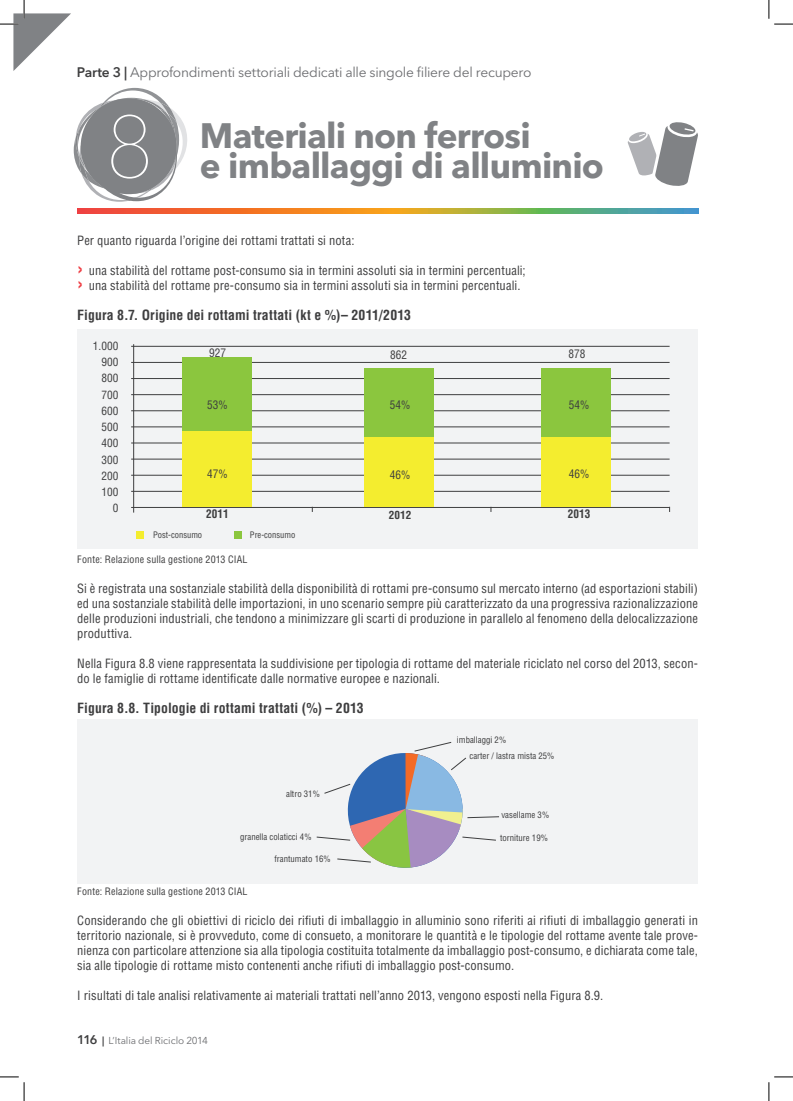
<style>
.page{position:relative;width:793px;height:1101px;background:#fff}
.page>*{position:absolute;margin:0;border:0;box-sizing:border-box;transform-origin:0 0}
.t1{font:200 87.5px "Avenir Next LT Pro";color:#fff}
.t2{font:700 35px/30px "Avenir Next LT Pro";letter-spacing:-.02em;color:#808285}
.t3{font:700 condensed 13.75px "Helvetica LT";letter-spacing:.01em;color:#3e3e3f}
.t4{font:13.75px "Avenir Next LT Pro";letter-spacing:-.02em;color:#6c6d70}
.t5{font:condensed 12.5px/15px "Helvetica LT";letter-spacing:.01em;color:#3e3e3f}
.t6{font:condensed 11.62px "Helvetica LT";color:#3e3e3f}
.t7{font:700 condensed 11.62px "Helvetica LT";color:#3e3e3f}
.t8{font:condensed 11.25px/16.2px "Helvetica LT";color:#3e3e3f;text-align:right}
.t9{font:700 condensed 11px "Helvetica LT";color:#3e3e3f}
.t10{font:condensed 10px "Helvetica LT";letter-spacing:.02em;color:#3e3e3f}
.t11{font:10px "Avenir Next LT Pro";letter-spacing:-.005em;color:#6c6d70}
.t12{font:condensed 8.75px/15.9px "Helvetica LT";color:#3e3e3f}
.s1{font-weight:600;color:#3e3e3f}
.s2{font-weight:700;font-stretch:normal;font-size:18.75px;color:#ee3d43}
.s3{font-weight:600;font-size:12.5px;color:#3e3e3f}
</style>
<div class="page">
<svg style="left:77px;top:208px;width:620px;height:5px;background:#bb8d48"></svg>
<div style="left:77px;top:719px;width:620px;height:165px;background:#f2f3f4"></div>
<svg style="left:316px;top:742px;width:183px;height:126px"></svg>
<div style="left:77px;top:330px;width:620px;height:219px;background:#f2f3f4"></div>
<hr style="left:131px;top:475px;width:538px;height:1px;background:#3e3e3f">
<hr style="left:131px;top:459px;width:538px;height:1px;background:#3e3e3f">
<hr style="left:131px;top:394px;width:538px;height:1px;background:#3e3e3f">
<hr style="left:131px;top:410px;width:538px;height:1px;background:#3e3e3f">
<hr style="left:131px;top:442px;width:538px;height:1px;background:#3e3e3f">
<hr style="left:131px;top:491px;width:538px;height:1px;background:#3e3e3f">
<hr style="left:131px;top:378px;width:538px;height:1px;background:#3e3e3f">
<hr style="left:131px;top:362px;width:538px;height:1px;background:#3e3e3f">
<hr style="left:131px;top:346px;width:538px;height:1px;background:#3e3e3f">
<hr style="left:131px;top:426px;width:538px;height:1px;background:#3e3e3f">
<hr style="left:131px;top:507px;width:538px;height:1px;background:#3e3e3f">
<div style="left:182px;top:357px;width:69px;height:107px;background:#8bc63e"></div>
<div style="left:364px;top:368px;width:70px;height:70px;background:#8bc63e"></div>
<div style="left:182px;top:431px;width:69px;height:76px;background:#f4ed2f"></div>
<div style="left:364px;top:437px;width:70px;height:70px;background:#f4ed2f"></div>
<div style="left:541px;top:368px;width:69px;height:70px;background:#8bc63e"></div>
<div style="left:541px;top:437px;width:69px;height:70px;background:#f4ed2f"></div>
<hr style="left:133px;top:344px;width:1px;height:168px;background:#3e3e3f">
<div style="left:136px;top:531px;width:8px;height:7px;background:#f4ed2f"></div>
<div style="left:234px;top:531px;width:8px;height:7px;background:#8bc63e"></div>
<svg style="left:74px;top:88px;width:113px;height:114px"></svg>
<svg style="left:627px;top:122px;width:70px;height:64px"></svg>
<svg style="left:0;top:0;width:71px;height:71px"></svg>
<svg style="left:0;top:1076px;width:25px;height:24px"></svg>
<svg style="left:768px;top:0;width:24px;height:25px"></svg>
<svg style="left:768px;top:1076px;width:24px;height:24px"></svg>
<p class="t4" style="left:77px;top:64px;width:456px"><span class="s1">Parte 3 |</span> Approfondimenti settoriali dedicati alle singole filiere del recupero</p>
<h1 class="t1" style="left:105px;top:95px;width:50px">8</h1>
<h2 class="t2" style="left:200px;top:120px;width:405px">Materiali non ferrosi<br>e imballaggi di alluminio</h2>
<p class="t5" style="left:77px;top:233px;width:279px">Per quanto riguarda l’origine dei rottami trattati si nota:</p>
<p class="t5" style="left:77px;top:263px;width:449px"><span class="s2">›</span> una stabilità del rottame post-consumo sia in termini assoluti sia in termini percentuali; <span class="s2">›</span> una stabilità del rottame pre-consumo sia in termini assoluti sia in termini percentuali.</p>
<p class="t3" style="left:77px;top:306px;width:335px">Figura 8.7. Origine dei rottami trattati (kt e %)– 2011/2013</p>
<p class="t8" style="left:93px;top:338px;width:27px">1.000<br>900<br>800<br>700<br>600<br>500<br>400<br>300<br>200<br>100<br>0</p>
<p class="t6" style="left:209px;top:345px;width:18px">927</p>
<p class="t6" style="left:390px;top:348px;width:18px">862</p>
<p class="t6" style="left:568px;top:347px;width:18px">878</p>
<p class="t6" style="left:207px;top:397px;width:22px">53%</p>
<p class="t6" style="left:390px;top:398px;width:22px">54%</p>
<p class="t6" style="left:568px;top:397px;width:22px">54%</p>
<p class="t6" style="left:207px;top:467px;width:22px">47%</p>
<p class="t6" style="left:390px;top:467px;width:22px">46%</p>
<p class="t6" style="left:568px;top:467px;width:22px">46%</p>
<p class="t7" style="left:206px;top:507px;width:24px">2011</p>
<p class="t9" style="left:389px;top:508px;width:24px">2012</p>
<p class="t7" style="left:567px;top:507px;width:24px">2013</p>
<p class="t12" style="left:153px;top:527px;width:51px">Post-consumo</p>
<p class="t12" style="left:250px;top:527px;width:47px">Pre-consumo</p>
<p class="t10" style="left:77px;top:552px;width:172px">Fonte: Relazione sulla gestione 2013 CIAL</p>
<p class="t5" style="left:77px;top:580px;width:622px;text-align:justify">Si è registrata una sostanziale stabilità della disponibilità di rottami pre-consumo sul mercato interno (ad esportazioni stabili) ed una sostanziale stabilità delle importazioni, in uno scenario sempre più caratterizzato da una progressiva razionalizzazione delle produzioni industriali, che tendono a minimizzare gli scarti di produzione in parallelo al fenomeno della delocalizzazione produttiva.</p>
<p class="t5" style="left:77px;top:655px;width:622px">Nella Figura 8.8 viene rappresentata la suddivisione per tipologia di rottame del materiale riciclato nel corso del 2013, secon&shy;do le famiglie di rottame identificate dalle normative europee e nazionali.</p>
<p class="t3" style="left:77px;top:699px;width:288px">Figura 8.8. Tipologie di rottami trattati (%) – 2013</p>
<p class="t12" style="left:286px;top:785px;width:35px">altro 31%</p>
<p class="t12" style="left:469px;top:732px;width:87px;text-indent:-13px">imballaggi 2%<br>carter / lastra mista 25%</p>
<p class="t12" style="left:501px;top:807px;width:49px">vasellame 3%</p>
<p class="t12" style="left:240px;top:829px;width:73px">granella colaticci 4%</p>
<p class="t12" style="left:500px;top:830px;width:49px">torniture 19%</p>
<p class="t12" style="left:274px;top:851px;width:58px">frantumato 16%</p>
<p class="t10" style="left:77px;top:885px;width:172px">Fonte: Relazione sulla gestione 2013 CIAL</p>
<p class="t5" style="left:77px;top:913px;width:622px;text-align:justify">Considerando che gli obiettivi di riciclo dei rifiuti di imballaggio in alluminio sono riferiti ai rifiuti di imballaggio generati in territorio nazionale, si è provveduto, come di consueto, a monitorare le quantità e le tipologie del rottame avente tale prove&shy;nienza con particolare attenzione sia alla tipologia costituita totalmente da imballaggio post-consumo, e dichiarata come tale, sia alle tipologie di rottame misto contenenti anche rifiuti di imballaggio post-consumo.</p>
<p class="t5" style="left:77px;top:988px;width:527px">I risultati di tale analisi relativamente ai materiali trattati nell’anno 2013, vengono esposti nella Figura 8.9.</p>
<p class="t11" style="left:77px;top:1034px;width:132px"><span class="s3">116</span> <span class="s1">|</span> L’Italia del Riciclo 2014</p>
</div>
